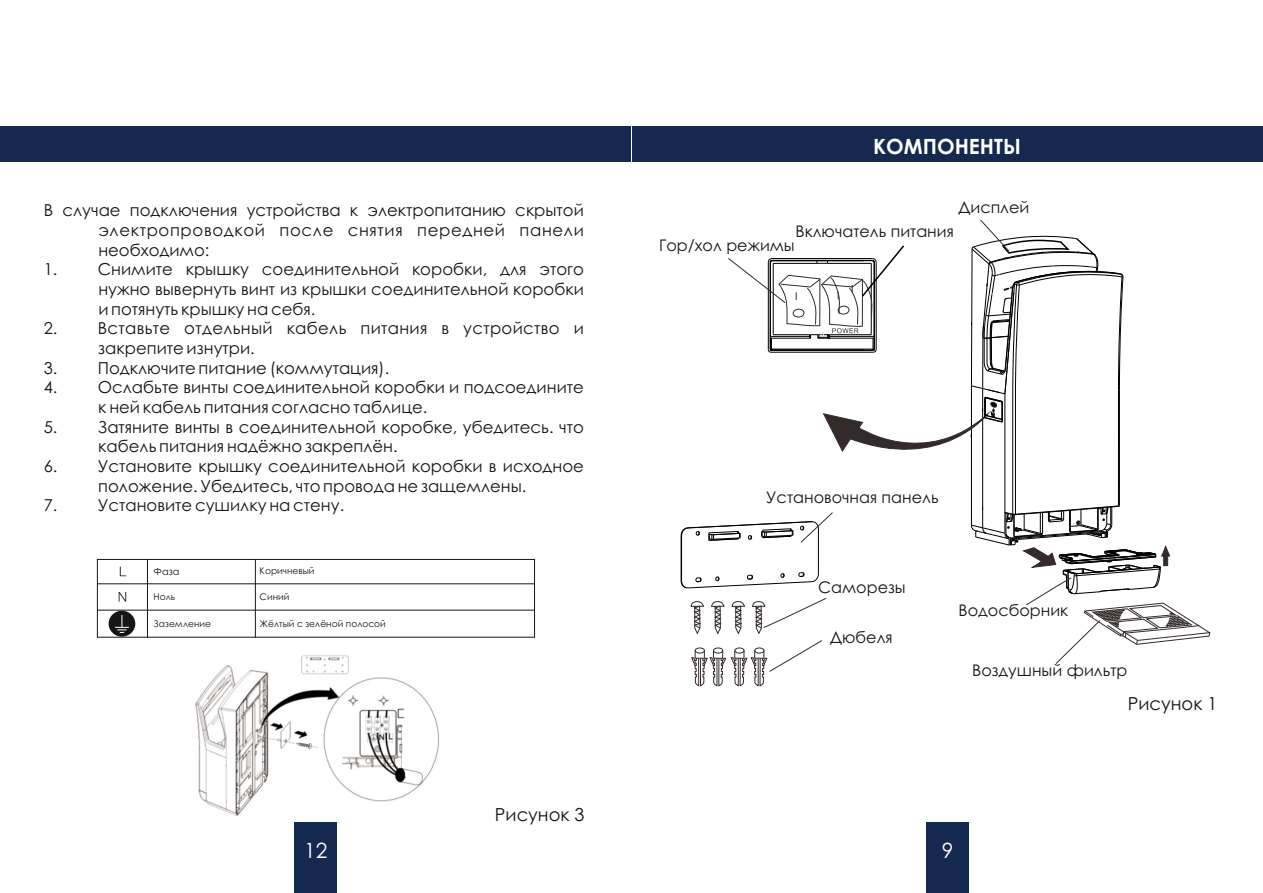
<style>
.page{position:relative;width:1263px;height:893px;background:#fff}
.page>*{position:absolute;margin:0;border:0;box-sizing:border-box;transform-origin:0 0}
.t1{font:700 21px "Century Gothic";color:#fff}
.t2{font:21px "Century Gothic";color:#fff}
.t3{font:18px "Century Gothic";color:#151616}
.t4{font:16.5px/19.6px "Century Gothic";color:#151616}
.t5{font:16.5px/19.6px "Century Gothic";letter-spacing:.02em;color:#151616}
.t6{font:16.5px "Century Gothic";letter-spacing:.04em;color:#151616}
.t7{font:16.05px "Century Gothic";color:#151616}
.t8{font:9.75px "Century Gothic";color:#151616}
.t9{font:9.15px "Century Gothic";color:#151616}
</style>
<div class="page">
<div style="left:0;top:127px;width:630px;height:35px;background:#15294e"></div>
<svg style="left:120px;top:567px;width:6px;height:9px"></svg>
<svg style="left:119px;top:592px;width:7px;height:10px"></svg>
<hr style="left:97px;top:559px;width:1px;height:78px;background:#151616">
<hr style="left:147px;top:559px;width:1px;height:78px;background:#151616">
<hr style="left:255px;top:559px;width:1px;height:78px;background:#151616">
<hr style="left:534px;top:559px;width:1px;height:78px;background:#151616">
<hr style="left:97px;top:637px;width:438px;height:1px;background:#151616">
<hr style="left:97px;top:610px;width:438px;height:1px;background:#151616">
<hr style="left:97px;top:583px;width:438px;height:1px;background:#151616">
<hr style="left:97px;top:559px;width:438px;height:1px;background:#151616">
<div style="left:109px;top:611px;width:26px;height:26px;background:#151616;border-radius:50%"></div>
<svg style="left:115px;top:615px;width:14px;height:18px"></svg>
<div style="left:294px;top:822px;width:43px;height:71px;background:#15294e"></div>
<img style="left:195px;top:655px;width:244px;height:161px">
<div style="left:632px;top:127px;width:630px;height:35px;background:#15294e"></div>
<div style="left:926px;top:822px;width:42px;height:71px;background:#15294e"></div>
<hr style="left:681px;top:536px;width:1px;height:45px;background:#000">
<hr style="left:818px;top:529px;width:1px;height:45px;background:#000">
<svg style="left:681px;top:572px;width:138px;height:17px"></svg>
<hr style="left:971px;top:386px;width:1px;height:139px;background:#000">
<hr style="left:982px;top:388px;width:1px;height:140px;background:#000">
<hr style="left:1005px;top:394px;width:1px;height:139px;background:#000">
<hr style="left:1119px;top:391px;width:1px;height:115px;background:#000">
<hr style="left:1012px;top:399px;width:1px;height:115px;background:#000">
<hr style="left:1015px;top:399px;width:1px;height:115px;background:#000">
<hr style="left:1118px;top:391px;width:1px;height:115px;background:#000">
<svg style="left:971px;top:505px;width:240px;height:159px"></svg>
<svg style="left:681px;top:512px;width:152px;height:31px"></svg>
<svg style="left:690px;top:598px;width:137px;height:89px"></svg>
<svg style="left:728px;top:220px;width:395px;height:252px"></svg>
<p class="t4" style="left:44px;top:202px;width:542px">В случае подключения устройства к электропитанию скрытой</p>
<p class="t6" style="left:98px;top:224px;width:487px">электропроводкой после снятия передней панели</p>
<p class="t4" style="left:98px;top:241px;width:113px">необходимо:</p>
<p class="t4" style="left:44px;top:261px;width:15px">1.</p>
<p class="t4" style="left:98px;top:261px;width:488px;text-align:justify">Снимите крышку соединительной коробки, для этого нужно вывернуть винт из крышки соединительной коробки и потянуть крышку на себя.</p>
<p class="t4" style="left:44px;top:320px;width:15px">2.</p>
<p class="t5" style="left:98px;top:320px;width:488px">Вставьте отдельный кабель питания в устройство и закрепите изнутри.</p>
<p class="t4" style="left:44px;top:359px;width:15px">3.</p>
<p class="t4" style="left:98px;top:359px;width:293px">Подключите питание (коммутация).</p>
<p class="t4" style="left:44px;top:379px;width:15px">4.</p>
<p class="t4" style="left:98px;top:379px;width:488px">Ослабьте винты соединительной коробки и подсоедините к ней кабель питания согласно таблице.</p>
<p class="t4" style="left:44px;top:418px;width:15px">5.</p>
<p class="t4" style="left:98px;top:418px;width:488px">Затяните винты в соединительной коробке, убедитесь. что кабель питания надёжно закреплён.</p>
<p class="t4" style="left:44px;top:458px;width:15px">6.</p>
<p class="t4" style="left:98px;top:458px;width:488px">Установите крышку соединительной коробки в исходное положение. Убедитесь, что провода не защемлены.</p>
<p class="t4" style="left:44px;top:497px;width:15px">7.</p>
<p class="t4" style="left:98px;top:497px;width:248px">Установите сушилку на стену.</p>
<p class="t8" style="left:154px;top:568px;width:27px">Фаза</p>
<p class="t9" style="left:154px;top:593px;width:23px">Ноль</p>
<p class="t9" style="left:154px;top:620px;width:59px">Заземление</p>
<p class="t9" style="left:260px;top:567px;width:56px">Коричневый</p>
<p class="t9" style="left:260px;top:593px;width:31px">Синий</p>
<p class="t9" style="left:260px;top:620px;width:128px">Жёлтый с зелёной полосой</p>
<p class="t2" style="left:304px;top:842px;width:25px">12</p>
<p class="t3" style="left:495px;top:807px;width:91px">Рисунок 3</p>
<p class="t1" style="left:873px;top:138px;width:149px">КОМПОНЕНТЫ</p>
<p class="t7" style="left:958px;top:201px;width:72px">Дисплей</p>
<p class="t7" style="left:795px;top:224px;width:160px">Включатель питания</p>
<p class="t7" style="left:659px;top:239px;width:137px">Гор/хол режимы</p>
<p class="t7" style="left:766px;top:491px;width:174px">Установочная панель</p>
<p class="t7" style="left:818px;top:581px;width:89px">Саморезы</p>
<p class="t7" style="left:830px;top:631px;width:64px">Дюбеля</p>
<p class="t7" style="left:958px;top:604px;width:111px">Водосборник</p>
<p class="t7" style="left:972px;top:664px;width:157px">Воздушный фильтр</p>
<p class="t3" style="left:1128px;top:696px;width:91px">Рисунок 1</p>
<p class="t2" style="left:942px;top:842px;width:13px">9</p>
</div>
